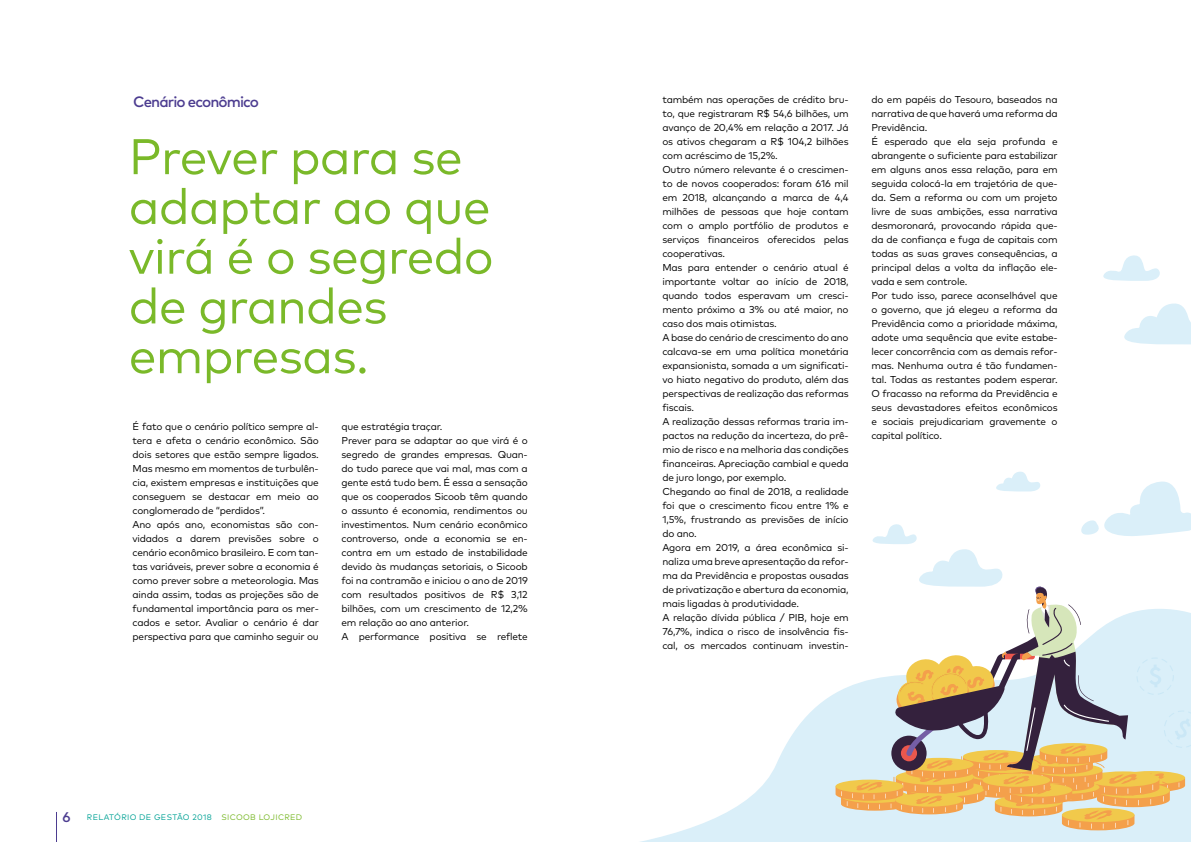
<style>
.page{position:relative;width:1191px;height:842px;background:#fff}
.page>*{position:absolute;margin:0;border:0;box-sizing:border-box;transform-origin:0 0}
.t1{font:50px/49.8px "Mark Pro";letter-spacing:-.02em;color:#7ab929}
.t2{font:500 15px "Mark Pro";letter-spacing:-.06em;color:#4c3c90}
.t3{font:10px/14px "Mark Pro";letter-spacing:-.02em;color:#000}
.t4{font:8px "Mark Pro";letter-spacing:.04em;color:#00a295}
.s1{font-weight:500;font-size:14px;color:#4c3c90}
.s2{color:#7ab929}
</style>
<div class="page">
<svg style="left:640px;top:693px;width:551px;height:149px"></svg>
<svg style="left:1124px;top:303px;width:67px;height:42px"></svg>
<svg style="left:1103px;top:255px;width:57px;height:26px"></svg>
<svg style="left:835px;top:471px;width:356px;height:359px"></svg>
<hr style="left:56px;top:812px;width:1px;height:30px;background:#4c3c90">
<h2 class="t2" style="left:133px;top:90px;width:127px">Cenário econômico</h2>
<h1 class="t1" style="left:129px;top:128px;width:366px">Prever para se adaptar ao que virá é o segredo de grandes empresas.</h1>
<p class="t3" style="left:133px;top:419px;width:188px">É fato que o cenário político sempre al&shy;tera e afeta o cenário econômico. São dois setores que estão sempre ligados.<br>Mas mesmo em momentos de turbulên&shy;cia, existem empresas e instituições que conseguem se destacar em meio ao conglomerado de “perdidos”.<br>Ano após ano, economistas são con&shy;vidados a darem previsões sobre o cenário econômico brasileiro. E com tan&shy;tas variáveis, prever sobre a economia é como prever sobre a meteorologia. Mas ainda assim, todas as projeções são de fundamental importância para os mer&shy;cados e setor. Avaliar o cenário é dar perspectiva para que caminho seguir ou</p>
<p class="t3" style="left:341px;top:419px;width:188px">que estratégia traçar.<br>Prever para se adaptar ao que virá é o segredo de grandes empresas. Quan&shy;do tudo parece que vai mal, mas com a gente está tudo bem. É essa a sensação que os cooperados Sicoob têm quando o assunto é economia, rendimentos ou investimentos. Num cenário econômico controverso, onde a economia se en&shy;contra em um estado de instabilidade devido às mudanças setoriais, o Sicoob foi na contramão e iniciou o ano de 2019 com resultados positivos de R$ 3,12 bilhões, com um crescimento de 12,2% em relação ao ano anterior.<br>A performance positiva se reflete</p>
<p class="t4" style="left:63px;top:811px;width:241px"><span class="s1">6</span> RELATÓRIO DE GESTÃO 2018 <span class="s2">SICOOB LOJICRED</span></p>
<p class="t3" style="left:662px;top:91px;width:188px">também nas operações de crédito bru&shy;to, que registraram R$ 54,6 bilhões, um avanço de 20,4% em relação a 2017. Já os ativos chegaram a R$ 104,2 bilhões com acréscimo de 15,2%.<br>Outro número relevante é o crescimen&shy;to de novos cooperados: foram 616 mil em 2018, alcançando a marca de 4,4 milhões de pessoas que hoje contam com o amplo portfólio de produtos e serviços financeiros oferecidos pelas cooperativas.<br>Mas para entender o cenário atual é importante voltar ao início de 2018, quando todos esperavam um cresci&shy;mento próximo a 3% ou até maior, no caso dos mais otimistas.<br>A base do cenário de crescimento do ano calcava-se em uma política monetária expansionista, somada a um significati&shy;vo hiato negativo do produto, além das perspectivas de realização das reformas fiscais.<br>A realização dessas reformas traria im&shy;pactos na redução da incerteza, do prê&shy;mio de risco e na melhoria das condições financeiras. Apreciação cambial e queda de juro longo, por exemplo.<br>Chegando ao final de 2018, a realidade foi que o crescimento ficou entre 1% e 1,5%, frustrando as previsões de início do ano.<br>Agora em 2019, a área econômica si&shy;naliza uma breve apresentação da refor&shy;ma da Previdência e propostas ousadas de privatização e abertura da economia, mais ligadas à produtividade.<br>A relação dívida pública / PIB, hoje em 76,7%, indica o risco de insolvência fis&shy;cal, os mercados continuam investin-</p>
<p class="t3" style="left:871px;top:91px;width:188px">do em papéis do Tesouro, baseados na narrativa de que haverá uma reforma da Previdência.<br>É esperado que ela seja profunda e abrangente o suficiente para estabilizar em alguns anos essa relação, para em seguida colocá-la em trajetória de que&shy;da. Sem a reforma ou com um projeto livre de suas ambições, essa narrativa desmoronará, provocando rápida que&shy;da de confiança e fuga de capitais com todas as suas graves consequências, a principal delas a volta da inflação ele&shy;vada e sem controle.<br>Por tudo isso, parece aconselhável que o governo, que já elegeu a reforma da Previdência como a prioridade máxima, adote uma sequência que evite estabe&shy;lecer concorrência com as demais refor&shy;mas. Nenhuma outra é tão fundamen&shy;tal. Todas as restantes podem esperar.<br>O fracasso na reforma da Previdência e seus devastadores efeitos econômicos e sociais prejudicariam gravemente o capital político.</p>
</div>
